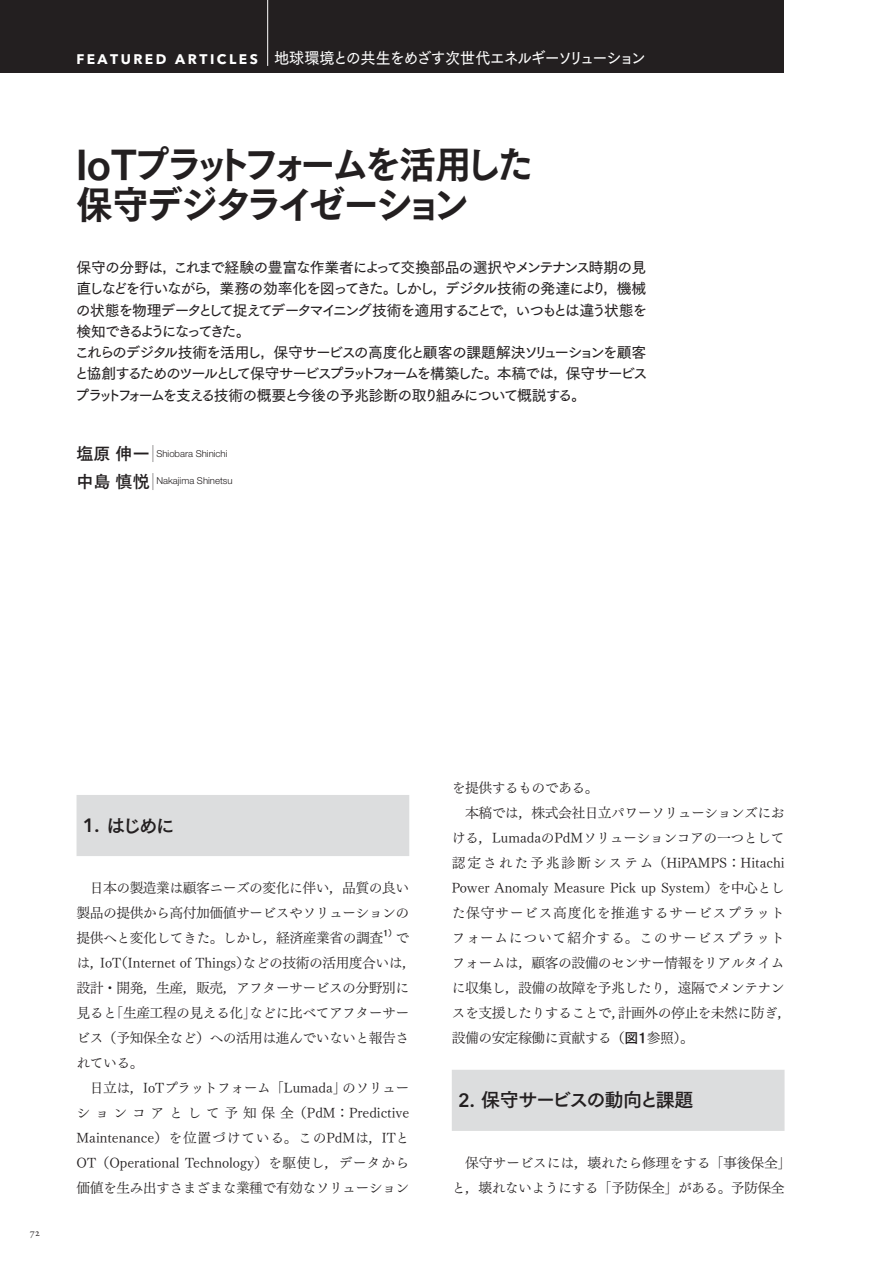
<style>
.page{position:relative;width:893px;height:1263px;background:#fff}
.page>*{position:absolute;margin:0;border:0;box-sizing:border-box;transform-origin:0 0}
.t1{font:38.25px/40.3px "Tsuku Go Pro E 90 pv RKSJ H";letter-spacing:-.115em;color:#231f20;scale:.95 1}
.t2{font:19.2px "Tsuku Go Pro B 90 pv RKSJ H";letter-spacing:-.075em;color:#231f20}
.t3{font:19.2px "Tsuku Go Pro B 90 pv RKSJ H";letter-spacing:-.095em;color:#231f20}
.t4{font:15.9px "Tsuku Go Pro D 90 pv RKSJ H";letter-spacing:-.085em;color:#fff;scale:.95 1}
.t5{font:14.85px/21.3px "Tsuku Go Pro D 90 pv RKSJ H";letter-spacing:-.105em;color:#231f20}
.t6{font:13.8px/25px "Tsuku Min Pro R 90 pv RKSJ H";letter-spacing:-.04em;color:#231f20;text-align:justify}
.t7{font:13.8px/25px "Tsuku Min Pro R 90 pv RKSJ H";letter-spacing:-.015em;color:#231f20}
.t8{font:13.8px "Tsuku Min Pro R 90 pv RKSJ H";color:#231f20}
.t9{font:13.8px "Tsuku Min Pro R 90 pv RKSJ H";letter-spacing:.065em;color:#231f20}
.t10{font:13.8px "Tsuku Min Pro R 90 pv RKSJ H";letter-spacing:.05em;color:#231f20}
.t11{font:13.8px "Tsuku Min Pro R 90 pv RKSJ H";letter-spacing:.06em;color:#231f20}
.t12{font:10.65px "Adobe Garamond Pro";color:#231f20}
.t13{font:300 9.6px "Helvetica Neue LT Std";color:#231f20}
.t14{font:8.1px "Tsuku Go Pro B 90 pv RKSJ H";color:#231f20}
.s1{font-family:"Avenir Next LT Pro";font-weight:700;font-size:13.8px}
.s2{font-family:"Tsuku Go Pro B 90 pv RKSJ H";font-weight:400;font-size:16.95px}
.s3{font-family:"Avenir Next LT Pro";font-weight:600}
.s4{font-family:"Tsuku Go Pro B 90 pv RKSJ H"}
</style>
<div class="page">
<div style="left:77px;top:795px;width:332px;height:61px;background:#dcddde"></div>
<div style="left:452px;top:1070px;width:332px;height:61px;background:#dcddde"></div>
<div style="left:0;top:0;width:784px;height:72px;background:#231f20"></div>
<hr style="left:267px;top:0;width:1px;height:66px;background:#fff">
<p class="t4" style="left:76px;top:52px;width:601px"><span class="s1">F E AT U R E D A R T I C L E S</span> 地球環境との共生をめざす次世代エネルギーソリューション</p>
<h1 class="t1" style="left:76px;top:149px;width:483px">IoTプラットフォームを活用した保守デジタライゼーション</h1>
<p class="t5" style="left:74px;top:259px;width:575px">保守の分野は，これまで経験の豊富な作業者によって交換部品の選択やメンテナンス時期の見直しなどを行いながら，業務の効率化を図ってきた。しかし，デジタル技術の発達により，機械の状態を物理データとして捉えてデータマイニング技術を適用することで，いつもとは違う状態を検知できるようになってきた。<br>これらのデジタル技術を活用し，保守サービスの高度化と顧客の課題解決ソリューションを顧客と協創するためのツールとして保守サービスプラットフォームを構築した。本稿では，保守サービスプラットフォームを支える技術の概要と今後の予兆診断の取り組みについて概説する。</p>
<p class="t13" style="left:77px;top:448px;width:152px"><span class="s2">塩原 伸一｜</span> Shiobara Shinichi</p>
<p class="t13" style="left:77px;top:475px;width:158px"><span class="s2">中島 慎悦｜</span> Nakajima Shinetsu</p>
<p class="t12" style="left:30px;top:1226px;width:12px">72</p>
<h2 class="t3" style="left:83px;top:818px;width:94px"><span class="s3">1.</span> はじめに</h2>
<p class="t6" style="left:77px;top:877px;width:334px;text-indent:13px">日本の製造業は顧客ニーズの変化に伴い，品質の良い製品の提供から高付加価値サービスやソリューションの提供へと変化してきた。しかし，経済産業省の調査</p>
<p class="t14" style="left:383px;top:930px;width:15px">1）</p>
<p class="t6" style="left:77px;top:927px;width:341px;text-align:left;text-indent:319px">では，IoT（Internet of Things）などの技術の活用度合いは，設計・開発，生産，販売，アフターサービスの分野別に見ると「生産工程の見える化」などに比べてアフターサービス（予知保全など）への活用は進んでいないと報告されている。</p>
<p class="t6" style="left:77px;top:1077px;width:334px;text-indent:13px">日立は，IoTプラットフォーム「Lumada」のソリューションコアとして予知保全（PdM：Predictive Maintenance）を位置づけている。このPdMは，ITとOT（Operational Technology）を駆使し，データから価値を生み出すさまざまな業種で有効なソリューション</p>
<p class="t6" style="left:452px;top:777px;width:148px">を提供するものである。</p>
<p class="t6" style="left:465px;top:802px;width:321px">本稿では，株式会社日立パワーソリューションズにお</p>
<p class="t6" style="left:452px;top:827px;width:334px">ける，LumadaのPdMソリューションコアの一つとして</p>
<p class="t9" style="left:452px;top:857px;width:334px">認定された予兆診断システム（HiPAMPS：Hitachi</p>
<p class="t8" style="left:452px;top:882px;width:334px">Power Anomaly Measure Pick up System）を中心とし</p>
<p class="t10" style="left:452px;top:907px;width:334px">た保守サービス高度化を推進するサービスプラット</p>
<p class="t11" style="left:452px;top:932px;width:334px">フォームについて紹介する。このサービスプラット</p>
<p class="t6" style="left:452px;top:952px;width:334px">フォームは，顧客の設備のセンサー情報をリアルタイム</p>
<p class="t6" style="left:452px;top:977px;width:334px">に収集し，設備の故障を予兆したり，遠隔でメンテナン</p>
<p class="t6" style="left:452px;top:1002px;width:341px">スを支援したりすることで，計画外の停止を未然に防ぎ，</p>
<p class="t6" style="left:452px;top:1027px;width:244px">設備の安定稼働に貢献する（<span class="s4">図1</span>参照）。</p>
<h2 class="t2" style="left:458px;top:1093px;width:237px"><span class="s3">2.</span> 保守サービスの動向と課題</h2>
<p class="t7" style="left:452px;top:1152px;width:341px;text-indent:13px">保守サービスには，壊れたら修理をする「事後保全」と，壊れないようにする「予防保全」がある。予防保全</p>
</div>
